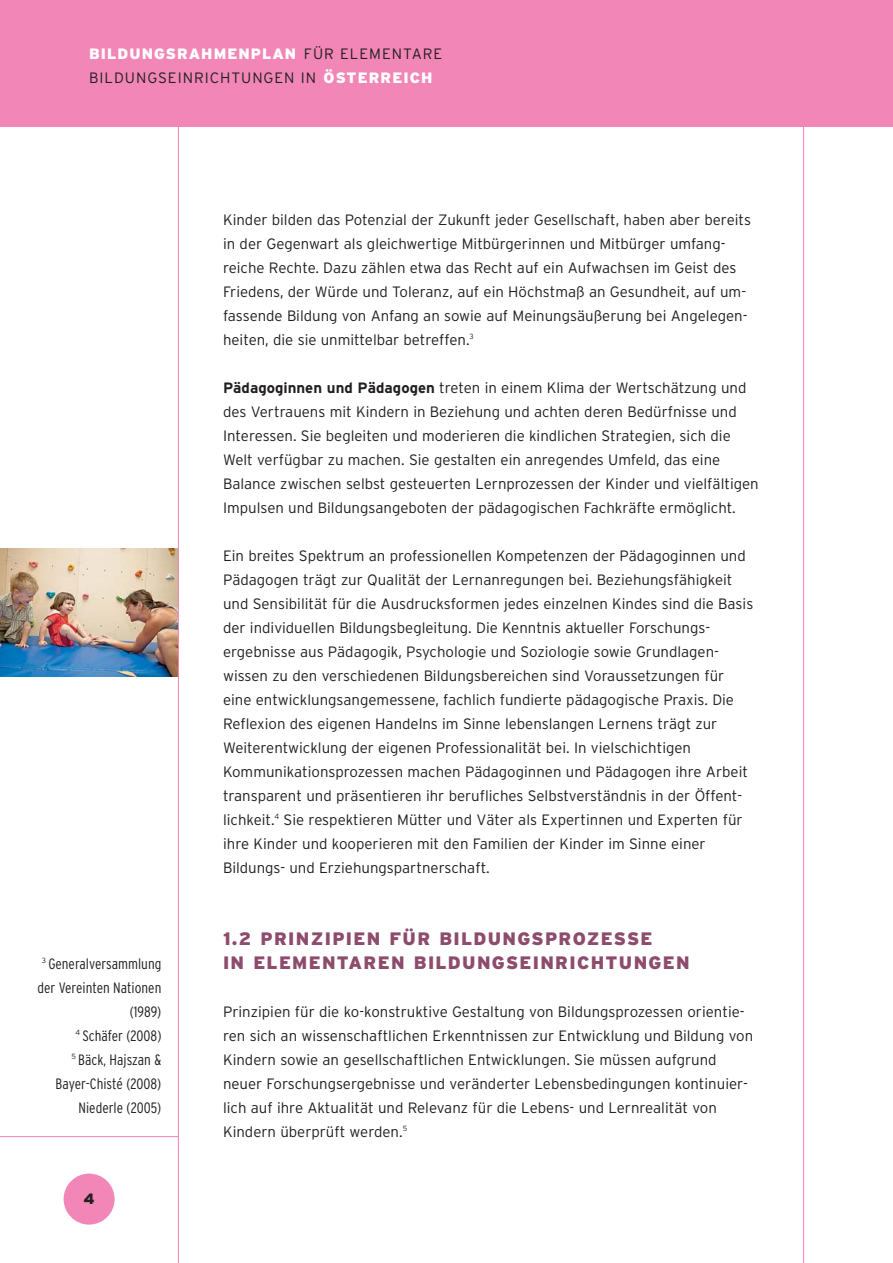
<style>
.page{position:relative;width:893px;height:1263px;background:#fff}
.page>*{position:absolute;margin:0;border:0;box-sizing:border-box;transform-origin:0 0}
.t1{font:900 18px/24px "Interstate";letter-spacing:.07em;color:#8e4c6c}
.t2{font:300 15px/24px "Interstate";color:#231f20}
.t3{font:300 condensed 15px/24px "Interstate";color:#231f20;text-align:right}
.t4{font:300 15px/24px "Interstate";letter-spacing:.065em;color:#231f20}
.t5{font:900 15px "Interstate";color:#231f20}
.s1{font-weight:900;color:#fff}
.s2{font-weight:700}
</style>
<div class="page">
<img style="left:0;top:549px;width:178px;height:127px">
<div style="left:0;top:0;width:893px;height:126px;background:#f287b7"></div>
<hr style="left:803px;top:126px;width:1px;height:1137px;background:#f287b7">
<hr style="left:0;top:1136px;width:178px;height:1px;background:#f287b7">
<hr style="left:178px;top:126px;width:1px;height:1137px;background:#f287b7">
<div style="left:64px;top:1174px;width:51px;height:51px;background:#f287b7;border-radius:50%"></div>
<p class="t4" style="left:89px;top:43px;width:355px"><span class="s1">BILDUNGSRAHMENPLAN</span> FÜR ELEMENTARE<br>BILDUNGSEINRICHTUNGEN IN <span class="s1">ÖSTERREICH</span></p>
<p class="t3" style="left:37px;top:953px;width:126px"><sup>3</sup> Generalversammlung der Vereinten Nationen (1989)<br><sup>4</sup> Schäfer (2008)<br><sup>5</sup> Bäck, Hajszan &amp;<br>Bayer-Chisté (2008)<br>Niederle (2005)</p>
<p class="t5" style="left:84px;top:1193px;width:13px">4</p>
<p class="t2" style="left:223px;top:209px;width:529px">Kinder bilden das Potenzial der Zukunft jeder Gesellschaft, haben aber bereits in der Gegenwart als gleichwertige Mitbürgerinnen und Mitbürger umfang&shy;reiche Rechte. Dazu zählen etwa das Recht auf ein Aufwachsen im Geist des Friedens, der Würde und Toleranz, auf ein Höchstmaß an Gesundheit, auf um&shy;fassende Bildung von Anfang an sowie auf Meinungsäußerung bei Angelegen&shy;heiten, die sie unmittelbar betreffen.<sup>3</sup></p>
<p class="t2" style="left:223px;top:377px;width:537px"><span class="s2">Pädagoginnen und Pädagogen</span> treten in einem Klima der Wertschätzung und des Vertrauens mit Kindern in Beziehung und achten deren Bedürfnisse und Interessen. Sie begleiten und moderieren die kindlichen Strategien, sich die Welt verfügbar zu machen. Sie gestalten ein anregendes Umfeld, das eine Balance zwischen selbst gesteuerten Lernprozessen der Kinder und vielfältigen Impulsen und Bildungsangeboten der pädagogischen Fachkräfte ermöglicht.</p>
<p class="t2" style="left:223px;top:545px;width:532px">Ein breites Spektrum an professionellen Kompetenzen der Pädagoginnen und Pädagogen trägt zur Qualität der Lernanregungen bei. Beziehungsfähigkeit und Sensibilität für die Ausdrucksformen jedes einzelnen Kindes sind die Basis der individuellen Bildungsbegleitung. Die Kenntnis aktueller Forschungs&shy;ergebnisse aus Pädagogik, Psychologie und Soziologie sowie Grundlagen&shy;wissen zu den verschiedenen Bildungsbereichen sind Voraussetzungen für eine entwicklungsangemessene, fachlich fundierte pädagogische Praxis. Die Reflexion des eigenen Handelns im Sinne lebenslangen Lernens trägt zur Weiterentwicklung der eigenen Professionalität bei. In vielschichtigen Kommunikationsprozessen machen Pädagoginnen und Pädagogen ihre Arbeit transparent und präsentieren ihr berufliches Selbstverständnis in der Öffent&shy;lichkeit.<sup>4</sup> Sie respektieren Mütter und Väter als Expertinnen und Experten für ihre Kinder und kooperieren mit den Familien der Kinder im Sinne einer Bildungs- und Erziehungspartnerschaft.</p>
<p class="t1" style="left:223px;top:928px;width:468px">1.2 PRINZIPIEN FÜR BILDUNGSPROZESSE<br>IN ELEMENTAREN BILDUNGSEINRICHTUNGEN</p>
<p class="t2" style="left:223px;top:1001px;width:532px">Prinzipien für die ko-konstruktive Gestaltung von Bildungsprozessen orientie&shy;ren sich an wissenschaftlichen Erkenntnissen zur Entwicklung und Bildung von Kindern sowie an gesellschaftlichen Entwicklungen. Sie müssen aufgrund neuer Forschungsergebnisse und veränderter Lebensbedingungen kontinuier&shy;lich auf ihre Aktualität und Relevanz für die Lebens- und Lernrealität von Kindern überprüft werden.<sup>5</sup></p>
</div>
